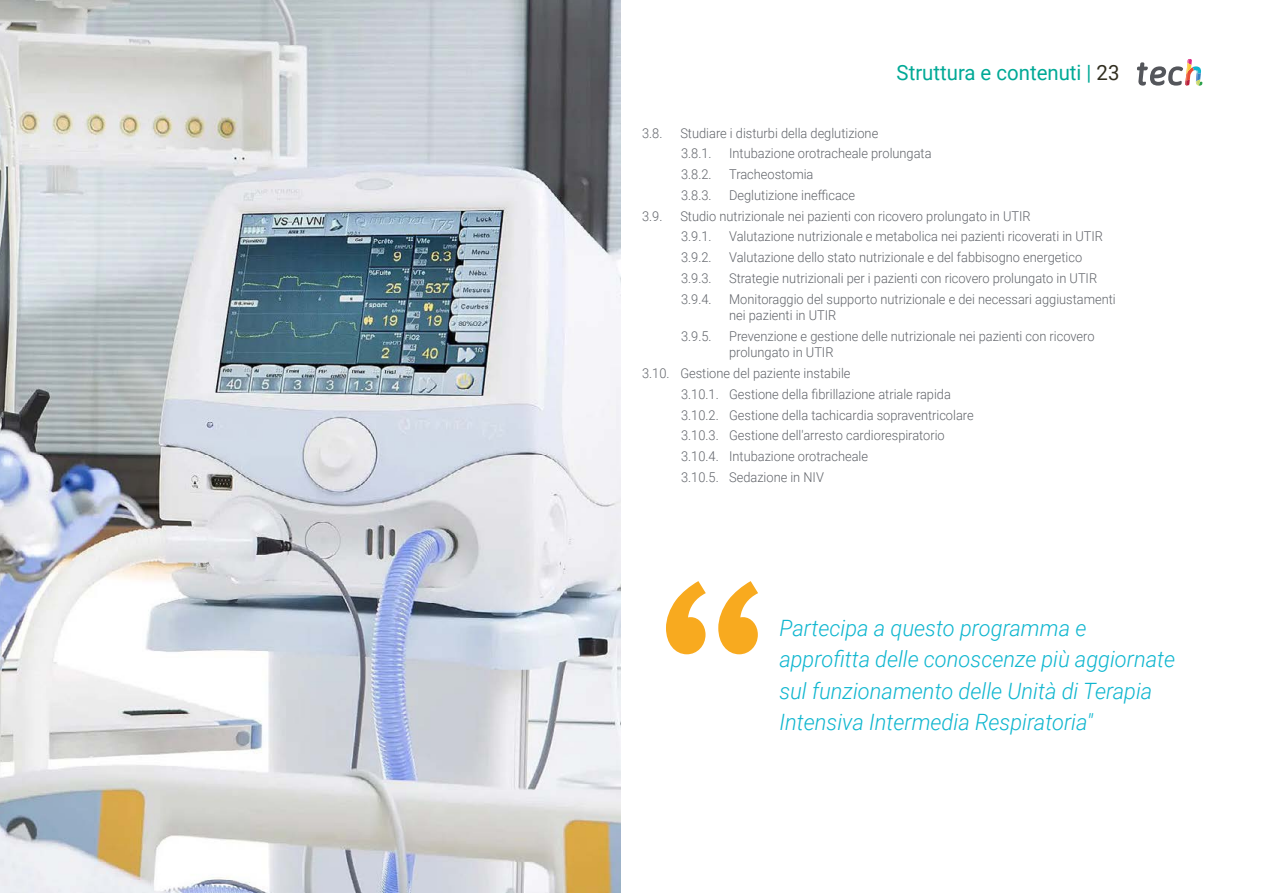
<style>
.page{position:relative;width:1263px;height:893px;background:#fff}
.page>*{position:absolute;margin:0;border:0;box-sizing:border-box;transform-origin:0 0}
.t1{font:italic 300 22.5px/31.5px "Roboto";color:#0fb6cf}
.t2{font:21px "Roboto";color:#00a996}
.t3{font:300 13.5px/20.7px "Roboto";color:#61646a;scale:.95 1}
.s1{color:#312e20}
</style>
<div class="page">
<img style="left:0;top:0;width:621px;height:893px">
<svg style="left:666px;top:581px;width:92px;height:73px"></svg>
<svg style="left:1137px;top:59px;width:65px;height:27px"></svg>
<h2 class="t2" style="left:897px;top:57px;width:224px">Struttura e contenuti | <span class="s1">23</span></h2>
<p class="t3" style="left:642px;top:122px;width:23px">3.8.</p>
<p class="t3" style="left:680px;top:122px;width:210px">Studiare i disturbi della deglutizione<br>3.8.1.</p>
<p class="t3" style="left:729px;top:143px;width:215px">Intubazione orotracheale prolungata</p>
<p class="t3" style="left:681px;top:164px;width:34px">3.8.2.</p>
<p class="t3" style="left:729px;top:164px;width:90px">Tracheostomia</p>
<p class="t3" style="left:681px;top:184px;width:34px">3.8.3.</p>
<p class="t3" style="left:729px;top:184px;width:134px">Deglutizione inefficace</p>
<p class="t3" style="left:642px;top:205px;width:23px">3.9.</p>
<p class="t3" style="left:680px;top:205px;width:370px">Studio nutrizionale nei pazienti con ricovero prolungato in UTIR<br>3.9.1.</p>
<p class="t3" style="left:729px;top:226px;width:395px">Valutazione nutrizionale e metabolica nei pazienti ricoverati in UTIR</p>
<p class="t3" style="left:681px;top:247px;width:34px">3.9.2.</p>
<p class="t3" style="left:729px;top:247px;width:373px">Valutazione dello stato nutrizionale e del fabbisogno energetico</p>
<p class="t3" style="left:681px;top:267px;width:34px">3.9.3.</p>
<p class="t3" style="left:729px;top:267px;width:389px">Strategie nutrizionali per i pazienti con ricovero prolungato in UTIR</p>
<p class="t3" style="left:681px;top:288px;width:34px">3.9.4.</p>
<p class="t3" style="left:729px;top:290px;width:408px;line-height:16.5px">Monitoraggio del supporto nutrizionale e dei necessari aggiustamenti nei pazienti in UTIR</p>
<p class="t3" style="left:681px;top:325px;width:34px">3.9.5.</p>
<p class="t3" style="left:729px;top:327px;width:386px;line-height:16.5px">Prevenzione e gestione delle nutrizionale nei pazienti con ricovero prolungato in UTIR</p>
<p class="t3" style="left:681px;top:363px;width:309px;text-indent:-39px">3.10. Gestione del paziente instabile<br>3.10.1. Gestione della fibrillazione atriale rapida 3.10.2. Gestione della tachicardia sopraventricolare 3.10.3. Gestione dell'arresto cardiorespiratorio 3.10.4. Intubazione orotracheale<br>3.10.5. Sedazione in NIV</p>
<h1 class="t1" style="left:779px;top:611px;width:397px">Partecipa a questo programma e approfitta delle conoscenze più aggiornate sul funzionamento delle Unità di Terapia Intensiva Intermedia Respiratoria"</h1>
</div>
